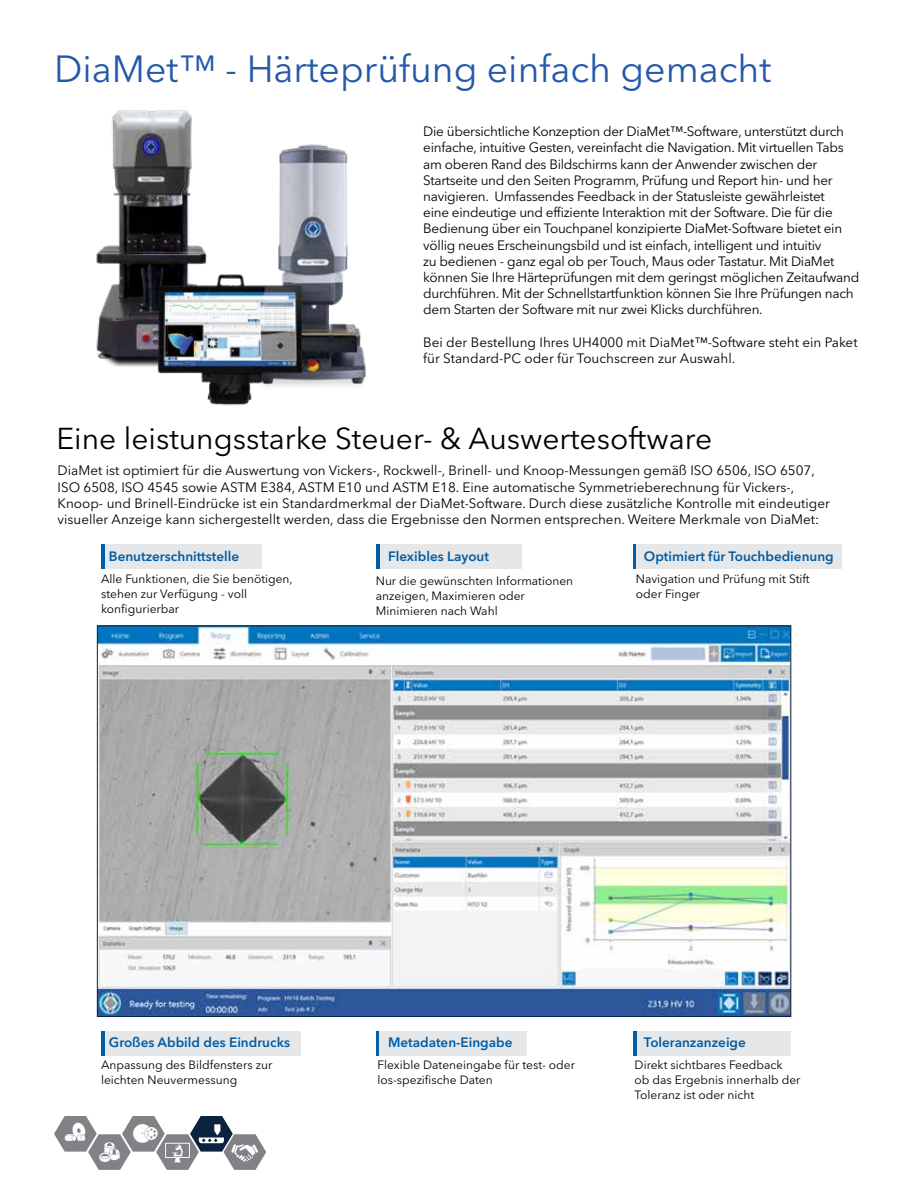
<style>
.page{position:relative;width:918px;height:1188px;background:#fff}
.page>*{position:absolute;margin:0;border:0;box-sizing:border-box;transform-origin:0 0}
.t1{font:37.5px "Avenir Next LT Pro";color:#2459a9}
.t2{font:30px "Avenir Next LT Pro";color:#000}
.t3{font:13.5px/16.2px "Avenir Next LT Pro";letter-spacing:-.02em;color:#000}
.t4{font:13.5px/16.2px "Avenir Next LT Pro";color:#000}
.t5{font:600 13.5px "Avenir Next LT Pro";color:#005da6}
.t6{font:12px/15px "Avenir Next LT Pro";color:#000}
</style>
<div class="page">
<svg style="left:54px;top:1116px;width:212px;height:54px"></svg>
<img style="left:99px;top:628px;width:690px;height:387px">
<img style="left:96px;top:110px;width:270px;height:296px">
<div style="left:101px;top:544px;width:160px;height:24px;background:#e6e7e8"></div>
<hr style="left:101px;top:544px;width:4px;height:24px;background:#005da6">
<div style="left:635px;top:544px;width:207px;height:24px;background:#e6e7e8"></div>
<hr style="left:633px;top:544px;width:2px;height:24px;background:#005da6">
<div style="left:379px;top:544px;width:143px;height:24px;background:#e6e7e8"></div>
<hr style="left:376px;top:544px;width:3px;height:24px;background:#005da6">
<div style="left:101px;top:1031px;width:199px;height:24px;background:#e6e7e8"></div>
<hr style="left:101px;top:1031px;width:4px;height:24px;background:#005da6">
<div style="left:637px;top:1031px;width:154px;height:24px;background:#e6e7e8"></div>
<hr style="left:633px;top:1031px;width:4px;height:24px;background:#005da6">
<div style="left:379px;top:1031px;width:148px;height:24px;background:#e6e7e8"></div>
<hr style="left:376px;top:1031px;width:3px;height:24px;background:#005da6">
<h1 class="t1" style="left:54px;top:47px;width:719px">DiaMet™ - Härteprüfung einfach gemacht</h1>
<p class="t3" style="left:423px;top:123px;width:438px">Die übersichtliche Konzeption der DiaMet™-Software, unterstützt durch einfache, intuitive Gesten, vereinfacht die Navigation. Mit virtuellen Tabs am oberen Rand des Bildschirms kann der Anwender zwischen der Startseite und den Seiten Programm, Prüfung und Report hin- und her navigieren. Umfassendes Feedback in der Statusleiste gewährleistet<br>eine eindeutige und effiziente Interaktion mit der Software. Die für die Bedienung über ein Touchpanel konzipierte DiaMet-Software bietet ein völlig neues Erscheinungsbild und ist einfach, intelligent und intuitiv<br>zu bedienen - ganz egal ob per Touch, Maus oder Tastatur. Mit DiaMet können Sie Ihre Härteprüfungen mit dem geringst möglichen Zeitaufwand durchführen. Mit der Schnellstartfunktion können Sie Ihre Prüfungen nach dem Starten der Software mit nur zwei Klicks durchführen.</p>
<p class="t4" style="left:423px;top:334px;width:436px">Bei der Bestellung Ihres UH4000 mit DiaMet™-Software steht ein Paket für Standard-PC oder für Touchscreen zur Auswahl.</p>
<h2 class="t2" style="left:56px;top:421px;width:657px">Eine leistungsstarke Steuer- &amp; Auswertesoftware</h2>
<p class="t4" style="left:58px;top:462px;width:774px">DiaMet ist optimiert für die Auswertung von Vickers-, Rockwell-, Brinell- und Knoop-Messungen gemäß ISO 6506, ISO 6507, ISO 6508, ISO 4545 sowie ASTM E384, ASTM E10 und ASTM E18. Eine automatische Symmetrieberechnung für Vickers-, Knoop- und Brinell-Eindrücke ist ein Standardmerkmal der DiaMet-Software. Durch diese zusätzliche Kontrolle mit eindeutiger visueller Anzeige kann sichergestellt werden, dass die Ergebnisse den Normen entsprechen. Weitere Merkmale von DiaMet:</p>
<p class="t5" style="left:109px;top:548px;width:132px">Benutzerschnittstelle</p>
<p class="t6" style="left:101px;top:572px;width:193px">Alle Funktionen, die Sie benötigen, stehen zur Verfügung - voll konfigurierbar</p>
<p class="t5" style="left:388px;top:548px;width:103px">Flexibles Layout</p>
<p class="t6" style="left:376px;top:573px;width:199px">Nur die gewünschten Informationen anzeigen, Maximieren oder<br>Minimieren nach Wahl</p>
<p class="t5" style="left:644px;top:548px;width:191px">Optimiert für Touchbedienung</p>
<p class="t6" style="left:636px;top:572px;width:175px">Navigation und Prüfung mit Stift oder Finger</p>
<p class="t5" style="left:109px;top:1034px;width:183px">Großes Abbild des Eindrucks</p>
<p class="t6" style="left:101px;top:1058px;width:173px">Anpassung des Bildfensters zur leichten Neuvermessung</p>
<p class="t5" style="left:388px;top:1034px;width:126px">Metadaten-Eingabe</p>
<p class="t6" style="left:377px;top:1058px;width:199px">Flexible Dateneingabe für test- oder los-spezifische Daten</p>
<p class="t5" style="left:644px;top:1034px;width:103px">Toleranzanzeige</p>
<p class="t6" style="left:635px;top:1058px;width:167px">Direkt sichtbares Feedback ob das Ergebnis innerhalb der<br>Toleranz ist oder nicht</p>
</div>
